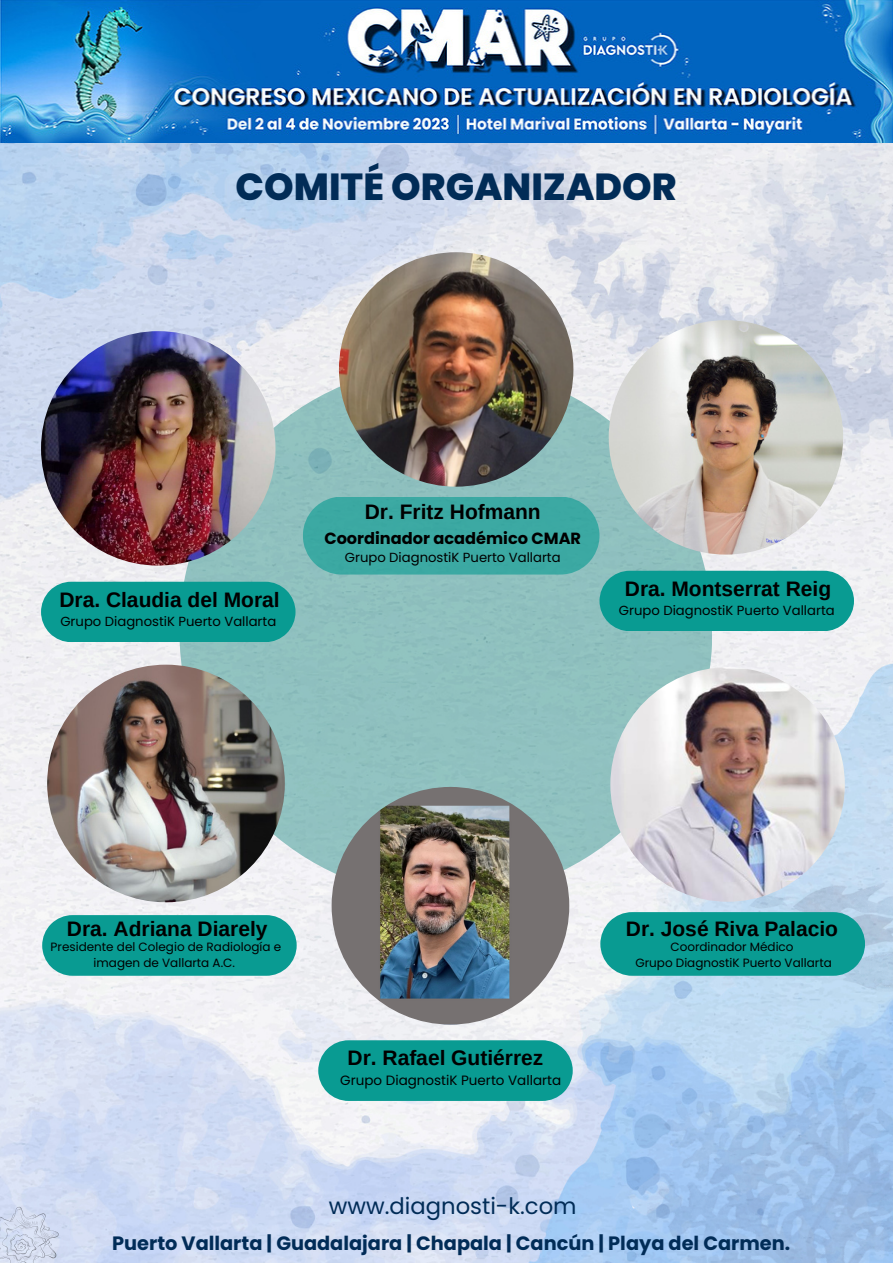
<style>
.page{position:relative;width:893px;height:1264px;background:#fff}
.page>*{position:absolute;margin:0;border:0;box-sizing:border-box;transform-origin:0 0}
.t1{font:800 37.65px "Poppins";color:#012c57}
.t2{font:22.65px "Poppins";color:#012c57}
.t3{font:700 21px "Arimo";color:#000}
.t4{font:700 19.35px "Poppins";color:#012c57}
.t5{font:700 16.2px "Poppins";color:#000}
.t6{font:13.5px "Poppins";color:#000}
.t7{font:13.2px "Poppins";color:#000}
.t8{font:12px/16px "Poppins";color:#000;text-align:center}
</style>
<div class="page">
<img style="left:0;top:142px;width:892px;height:1120px">
<div style="left:179px;top:365px;width:533px;height:532px;background:#90c1bf;border-radius:50%"></div>
<img style="left:600px;top:991px;width:292px;height:271px">
<img style="left:712px;top:870px;width:180px;height:121px">
<svg style="left:0;top:1206px;width:59px;height:56px;background:#ced6ea"></svg>
<img style="left:41px;top:331px;width:234px;height:234px;border-radius:50%">
<img style="left:339px;top:252px;width:234px;height:234px;border-radius:50%">
<img style="left:608px;top:320px;width:235px;height:234px;border-radius:50%">
<img style="left:0;top:0;width:892px;height:142px">
<img style="left:610px;top:667px;width:234px;height:234px;border-radius:50%">
<div style="left:41px;top:581px;width:254px;height:61px;background:#099b92"></div>
<div style="left:600px;top:912px;width:265px;height:63px;background:#099b92"></div>
<svg style="left:303px;top:496px;width:550px;height:135px"></svg>
<img style="left:47px;top:664px;width:238px;height:238px;border-radius:50%">
<div style="left:42px;top:915px;width:254px;height:60px;background:#099b92"></div>
<img style="left:331px;top:787px;width:238px;height:237px;border-radius:50%">
<div style="left:318px;top:1040px;width:254px;height:60px;background:#099b92"></div>
<p class="t1" style="left:236px;top:160px;width:442px">COMITÉ ORGANIZADOR</p>
<p class="t3" style="left:365px;top:500px;width:177px">Dr. Fritz Hofmann</p>
<p class="t3" style="left:59px;top:588px;width:222px">Dra. Claudia del Moral</p>
<p class="t7" style="left:60px;top:612px;width:217px">Grupo DiagnostiK Puerto Vallarta</p>
<p class="t5" style="left:324px;top:526px;width:258px">Coordinador académico CMAR</p>
<p class="t7" style="left:345px;top:548px;width:217px">Grupo DiagnostiK Puerto Vallarta</p>
<p class="t3" style="left:624px;top:577px;width:208px">Dra. Montserrat Reig</p>
<p class="t7" style="left:619px;top:601px;width:217px">Grupo DiagnostiK Puerto Vallarta</p>
<p class="t3" style="left:67px;top:916px;width:202px">Dra. Adriana Diarely</p>
<p class="t8" style="left:51px;top:938px;width:232px">Presidente del Colegio de Radiología e imagen de Vallarta A.C.</p>
<p class="t3" style="left:347px;top:1045px;width:197px">Dr. Rafael Gutiérrez</p>
<p class="t6" style="left:340px;top:1070px;width:222px">Grupo DiagnostiK Puerto Vallarta</p>
<p class="t3" style="left:625px;top:916px;width:214px">Dr. José Riva Palacio</p>
<p class="t8" style="left:670px;top:938px;width:125px">Coordinador Médico</p>
<p class="t8" style="left:635px;top:954px;width:198px">Grupo DiagnostiK Puerto Vallarta</p>
<p class="t2" style="left:329px;top:1189px;width:249px">www.diagnosti-k.com</p>
<p class="t4" style="left:112px;top:1229px;width:679px">Puerto Vallarta | Guadalajara | Chapala | Cancún | Playa del Carmen.</p>
</div>
